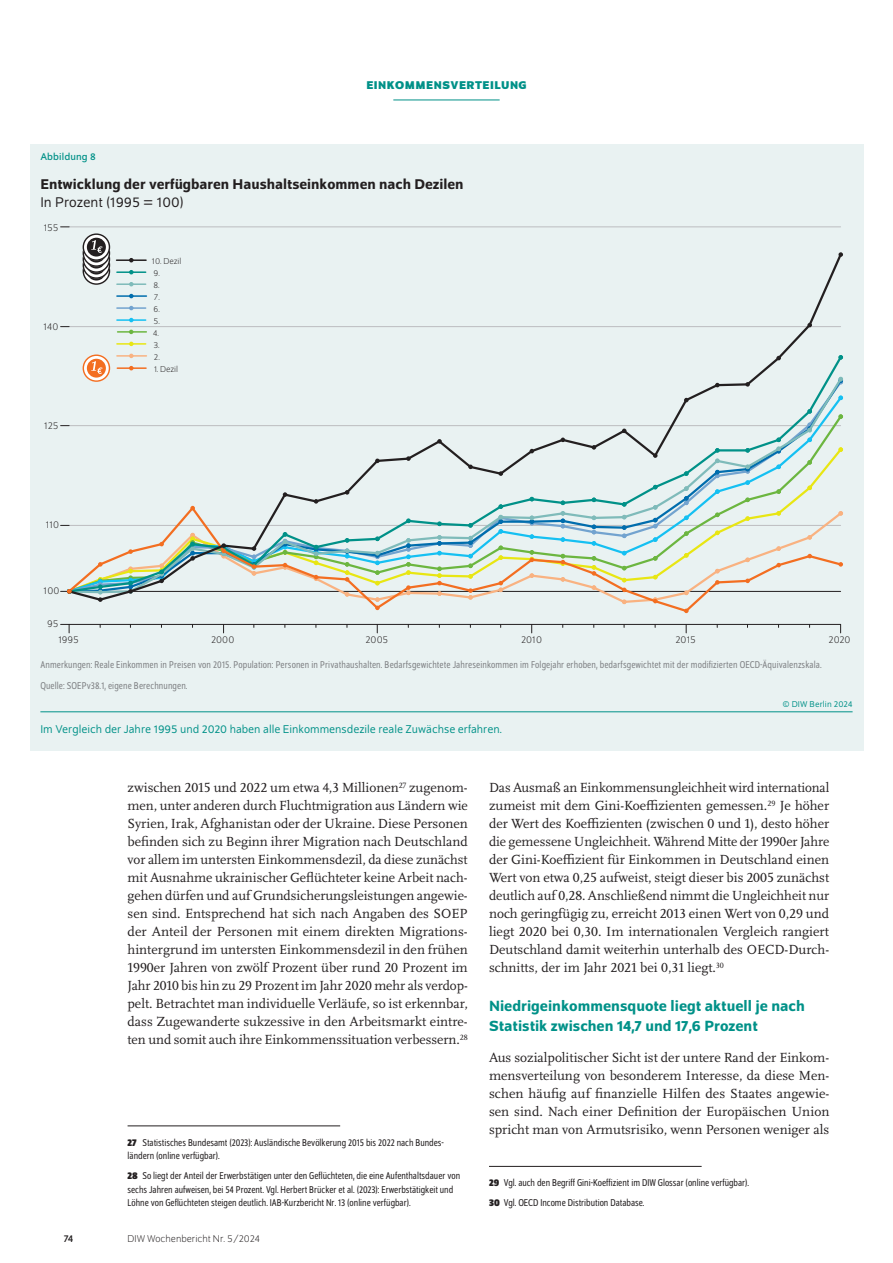
<style>
.page{position:relative;width:893px;height:1263px;background:#fff}
.page>*{position:absolute;margin:0;border:0;box-sizing:border-box;transform-origin:0 0}
.t1{font:500 15.75px/19.5px "Schumpeter";color:#009188}
.t2{font:500 15px "Schumpeter";color:#231f20}
.t3{font:15px "Schumpeter Blond";color:#231f20}
.t4{font:13.8px/18px "Scala Pro";color:#231f20;text-align:justify}
.t5{font:12px "Schumpeter Blond";color:#009188}
.t6{font:700 12px "Schumpeter";color:#009188}
.t7{font:semi-condensed 10.5px/13.5px "Schumpeter Blond";color:#231f20}
.t8{font:semi-condensed 10.5px/21.3px "Schumpeter Blond";letter-spacing:.01em;color:#808285}
.t9{font:300 10.5px "Schumpeter";color:#231f20}
.t10{font:10.5px "Schumpeter";letter-spacing:.01em;color:#009188}
.t11{font:10.5px "Schumpeter";color:#231f20}
.t12{font:300 9px "Schumpeter";color:#231f20}
.t13{font:9px "Schumpeter Blond";letter-spacing:.01em;color:#009188}
.s1{font-family:"Schumpeter";font-weight:700}
</style>
<div class="page">
<hr style="left:393px;top:100px;width:107px;height:1px;background:#009188">
<hr style="left:128px;top:1125px;width:212px;height:1px;background:#231f20">
<hr style="left:489px;top:1166px;width:213px;height:1px;background:#231f20">
<div style="left:30px;top:144px;width:833px;height:606px;background:#e9f2f2"></div>
<svg style="left:83px;top:233px;width:27px;height:19px"></svg>
<hr style="left:69px;top:227px;width:772px;height:1px;background:#bcbdc0">
<hr style="left:69px;top:624px;width:772px;height:1px;background:#231f20">
<svg style="left:61px;top:624px;width:9px;height:9px"></svg>
<svg style="left:66px;top:252px;width:778px;height:350px"></svg>
<svg style="left:98px;top:577px;width:5px;height:25px"></svg>
<svg style="left:128px;top:567px;width:5px;height:27px"></svg>
<svg style="left:159px;top:564px;width:5px;height:19px"></svg>
<svg style="left:190px;top:533px;width:5px;height:28px"></svg>
<svg style="left:283px;top:492px;width:4px;height:5px"></svg>
<svg style="left:314px;top:499px;width:4px;height:5px"></svg>
<svg style="left:345px;top:490px;width:4px;height:5px"></svg>
<svg style="left:375px;top:459px;width:5px;height:4px"></svg>
<svg style="left:406px;top:456px;width:5px;height:5px"></svg>
<svg style="left:437px;top:439px;width:5px;height:5px"></svg>
<svg style="left:468px;top:465px;width:5px;height:4px"></svg>
<svg style="left:499px;top:471px;width:4px;height:5px"></svg>
<svg style="left:530px;top:449px;width:4px;height:4px"></svg>
<svg style="left:561px;top:438px;width:4px;height:4px"></svg>
<svg style="left:592px;top:445px;width:4px;height:5px"></svg>
<svg style="left:622px;top:429px;width:4px;height:4px"></svg>
<svg style="left:653px;top:453px;width:4px;height:5px"></svg>
<svg style="left:684px;top:398px;width:5px;height:4px"></svg>
<svg style="left:715px;top:383px;width:5px;height:4px"></svg>
<svg style="left:745px;top:382px;width:5px;height:5px"></svg>
<svg style="left:776px;top:356px;width:5px;height:4px"></svg>
<svg style="left:807px;top:323px;width:5px;height:4px"></svg>
<svg style="left:838px;top:252px;width:5px;height:5px"></svg>
<svg style="left:98px;top:562px;width:5px;height:5px"></svg>
<svg style="left:128px;top:549px;width:5px;height:5px"></svg>
<svg style="left:159px;top:542px;width:5px;height:4px"></svg>
<svg style="left:190px;top:506px;width:5px;height:4px"></svg>
<svg style="left:221px;top:543px;width:5px;height:15px"></svg>
<svg style="left:252px;top:546px;width:4px;height:30px"></svg>
<svg style="left:283px;top:563px;width:4px;height:7px"></svg>
<svg style="left:314px;top:575px;width:4px;height:6px"></svg>
<svg style="left:345px;top:549px;width:4px;height:33px"></svg>
<svg style="left:375px;top:597px;width:5px;height:13px"></svg>
<svg style="left:406px;top:585px;width:5px;height:10px"></svg>
<svg style="left:437px;top:567px;width:5px;height:18px"></svg>
<svg style="left:468px;top:588px;width:5px;height:12px"></svg>
<svg style="left:499px;top:581px;width:4px;height:11px"></svg>
<svg style="left:530px;top:550px;width:4px;height:12px"></svg>
<svg style="left:561px;top:554px;width:4px;height:12px"></svg>
<svg style="left:592px;top:556px;width:4px;height:20px"></svg>
<svg style="left:622px;top:588px;width:4px;height:4px"></svg>
<svg style="left:653px;top:597px;width:4px;height:6px"></svg>
<svg style="left:684px;top:609px;width:5px;height:4px"></svg>
<svg style="left:715px;top:580px;width:5px;height:5px"></svg>
<svg style="left:745px;top:579px;width:5px;height:4px"></svg>
<svg style="left:776px;top:563px;width:5px;height:4px"></svg>
<svg style="left:807px;top:554px;width:5px;height:4px"></svg>
<svg style="left:838px;top:562px;width:5px;height:5px"></svg>
<svg style="left:61px;top:589px;width:11px;height:5px"></svg>
<hr style="left:40px;top:711px;width:813px;height:1px;background:#009188">
<p class="t6" style="left:366px;top:79px;width:17px">EINKOMMENSVERTEILUNG</p>
<p class="t10" style="left:40px;top:151px;width:57px">Abbildung 8</p>
<p class="t2" style="left:40px;top:176px;width:425px">Entwicklung der verfügbaren Haushaltseinkommen nach Dezilen</p>
<p class="t3" style="left:40px;top:194px;width:145px">In Prozent (1995 = 100)</p>
<p class="t9" style="left:44px;top:222px;width:16px">155</p>
<p class="t9" style="left:44px;top:321px;width:16px">140</p>
<p class="t9" style="left:44px;top:421px;width:16px">125</p>
<p class="t9" style="left:46px;top:520px;width:15px">110</p>
<p class="t9" style="left:44px;top:586px;width:17px">100</p>
<p class="t9" style="left:47px;top:619px;width:13px">95</p>
<p class="t12" style="left:152px;top:256px;width:31px">10. Dezil</p>
<p class="t12" style="left:153px;top:269px;width:8px">9.</p>
<p class="t12" style="left:154px;top:281px;width:8px">8.</p>
<p class="t12" style="left:154px;top:293px;width:8px">7.</p>
<p class="t12" style="left:154px;top:305px;width:8px">6.</p>
<p class="t12" style="left:153px;top:317px;width:8px">5.</p>
<p class="t12" style="left:153px;top:328px;width:8px">4.</p>
<p class="t12" style="left:153px;top:340px;width:8px">3.</p>
<p class="t12" style="left:154px;top:352px;width:7px">2.</p>
<p class="t12" style="left:154px;top:364px;width:26px">1. Dezil</p>
<p class="t9" style="left:58px;top:635px;width:22px">1995</p>
<p class="t9" style="left:211px;top:635px;width:25px">2000</p>
<p class="t9" style="left:365px;top:635px;width:24px">2005</p>
<p class="t9" style="left:521px;top:635px;width:22px">2010</p>
<p class="t9" style="left:675px;top:635px;width:22px">2015</p>
<p class="t9" style="left:829px;top:635px;width:23px">2020</p>
<p class="t8" style="left:40px;top:654px;width:783px">Anmerkungen: Reale Einkommen in Preisen von 2015. Population: Personen in Privathaushalten. Bedarfsgewichtete Jahreseinkommen im Folgejahr erhoben, bedarfsgewichtet mit der modifizierten OECD-Äquivalenzskala.<br>Quelle: SOEPv38.1, eigene Berechnungen.</p>
<p class="t13" style="left:782px;top:700px;width:72px">© DIW Berlin 2024</p>
<p class="t5" style="left:40px;top:724px;width:463px">Im Vergleich der Jahre 1995 und 2020 haben alle Einkommensdezile reale Zuwächse erfahren.</p>
<p class="t4" style="left:128px;top:778px;width:342px">zwischen 2015 und 2022 um etwa 4,3 Millionen<sup>27</sup> zugenom&shy;men, unter anderen durch Fluchtmigration aus Ländern wie Syrien, Irak, Afghanistan oder der Ukraine. Diese Personen befinden sich zu Beginn ihrer Migration nach Deutschland vor allem im untersten Einkommensdezil, da diese zunächst mit Ausnahme ukrainischer Geflüchteter keine Arbeit nach&shy;gehen dürfen und auf Grundsicherungsleistungen angewie&shy;sen sind. Entsprechend hat sich nach Angaben des SOEP der Anteil der Personen mit einem direkten Migrations&shy;hintergrund im untersten Einkommensdezil in den frühen 1990er Jahren von zwölf Prozent über rund 20 Prozent im Jahr 2010 bis hin zu 29 Prozent im Jahr 2020 mehr als verdop&shy;pelt. Betrachtet man individuelle Verläufe, so ist erkennbar, dass Zugewanderte sukzessive in den Arbeitsmarkt eintre&shy;ten und somit auch ihre Einkommenssituation verbessern.<sup>28</sup></p>
<p class="t7" style="left:128px;top:1136px;width:318px"><span class="s1">27</span> Statistisches Bundesamt (2023): Ausländische Bevölkerung 2015 bis 2022 nach Bundes&shy;ländern (online verfügbar).</p>
<p class="t7" style="left:128px;top:1169px;width:334px"><span class="s1">28</span> So liegt der Anteil der Erwerbstätigen unter den Geflüchteten, die eine Aufenthaltsdauer von sechs Jahren aufweisen, bei 54 Prozent. Vgl. Herbert Brücker et al. (2023): Erwerbstätigkeit und<br>Löhne von Geflüchteten steigen deutlich. IAB-Kurzbericht Nr. 13 (online verfügbar).</p>
<p class="t11" style="left:64px;top:1233px;width:11px">74</p>
<p class="t9" style="left:128px;top:1234px;width:134px">DIW Wochenbericht Nr. 5/2024</p>
<p class="t4" style="left:489px;top:778px;width:342px">Das Ausmaß an Einkommensungleichheit wird international zumeist mit dem Gini-Koeffizienten gemessen.<sup>29</sup> Je höher der Wert des Koeffizienten (zwischen 0 und 1), desto höher die gemessene Ungleichheit. Während Mitte der 1990er Jahre der Gini-Koeffizient für Einkommen in Deutschland einen Wert von etwa 0,25 aufweist, steigt dieser bis 2005 zunächst deutlich auf 0,28. Anschließend nimmt die Ungleichheit nur noch geringfügig zu, erreicht 2013 einen Wert von 0,29 und liegt 2020 bei 0,30. Im internationalen Vergleich rangiert Deutschland damit weiterhin unterhalb des OECD-Durch&shy;schnitts, der im Jahr 2021 bei 0,31 liegt.<sup>30</sup></p>
<p class="t1" style="left:489px;top:996px;width:317px">Niedrigeinkommensquote liegt aktuell je nach<br>Statistik zwischen 14,7 und 17,6 Prozent</p>
<p class="t4" style="left:489px;top:1048px;width:342px">Aus sozialpolitischer Sicht ist der untere Rand der Einkom&shy;mensverteilung von besonderem Interesse, da diese Men&shy;schen häufig auf finanzielle Hilfen des Staates angewie&shy;sen sind. Nach einer Definition der Europäischen Union spricht man von Armutsrisiko, wenn Personen weniger als</p>
<p class="t7" style="left:489px;top:1173px;width:262px;line-height:20px"><span class="s1">29</span> Vgl. auch den Begriff Gini-Koeffizient im DIW Glossar (online verfügbar).<br><span class="s1">30</span> Vgl. OECD Income Distribution Database.</p>
</div>
